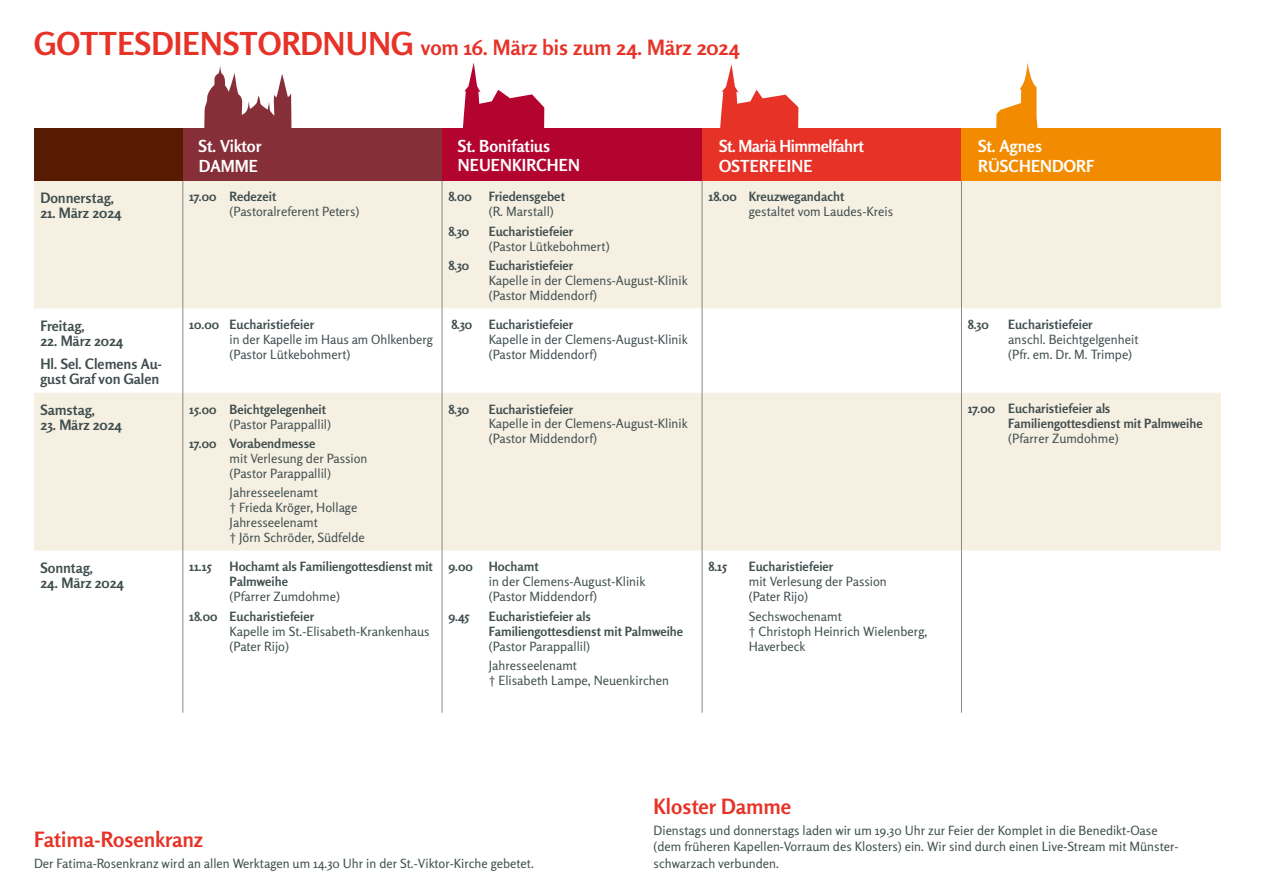
<style>
.page{position:relative;width:1263px;height:893px;background:#fff}
.page>*{position:absolute;margin:0;border:0;box-sizing:border-box;transform-origin:0 0}
.t1{font:700 21px "Rosario";color:#e73227}
.t2{font:700 16.5px/19.8px "Rosario";letter-spacing:.005em;color:#fff}
.t3{font:700 16.5px/19.8px "Rosario";letter-spacing:-.03em;color:#fff}
.t4{font:700 14.25px/23.5px "Rosario";color:#404e4e}
.t5{font:12.75px/15px "Rosario";color:#404e4e}
.t6{font:700 12.75px/15px "Rosario";color:#404e4e}
.s1{font-size:31.5px}
</style>
<div class="page">
<svg style="left:34px;top:180px;width:1187px;height:371px;fill:#f6f0e3"></svg>
<hr style="left:182px;top:180px;width:1px;height:128px;background:#878786">
<hr style="left:442px;top:180px;width:1px;height:128px;background:#878786">
<hr style="left:961px;top:180px;width:1px;height:128px;background:#878786">
<hr style="left:182px;top:308px;width:1px;height:85px;background:#878786">
<hr style="left:442px;top:308px;width:1px;height:85px;background:#878786">
<hr style="left:961px;top:308px;width:1px;height:85px;background:#878786">
<hr style="left:182px;top:393px;width:1px;height:158px;background:#878786">
<hr style="left:442px;top:393px;width:1px;height:158px;background:#878786">
<hr style="left:961px;top:393px;width:1px;height:158px;background:#878786">
<hr style="left:182px;top:551px;width:1px;height:162px;background:#878786">
<hr style="left:442px;top:551px;width:1px;height:162px;background:#878786">
<hr style="left:961px;top:551px;width:1px;height:162px;background:#878786">
<hr style="left:702px;top:180px;width:1px;height:128px;background:#878786">
<hr style="left:702px;top:308px;width:1px;height:85px;background:#878786">
<hr style="left:702px;top:393px;width:1px;height:158px;background:#878786">
<hr style="left:702px;top:551px;width:1px;height:162px;background:#878786">
<div style="left:701px;top:128px;width:262px;height:53px;background:#e73227"></div>
<div style="left:961px;top:128px;width:259px;height:53px;background:#f28b00"></div>
<div style="left:182px;top:128px;width:261px;height:53px;background:#862f39"></div>
<div style="left:442px;top:128px;width:260px;height:53px;background:#b30430"></div>
<div style="left:34px;top:128px;width:149px;height:53px;background:#561b00"></div>
<svg style="left:720px;top:64px;width:78px;height:64px"></svg>
<svg style="left:204px;top:66px;width:88px;height:62px"></svg>
<svg style="left:463px;top:62px;width:81px;height:66px"></svg>
<svg style="left:996px;top:63px;width:42px;height:65px"></svg>
<h1 class="t1" style="left:34px;top:35px;width:706px"><span class="s1">GOTTESDIENSTORDNUNG</span> vom 16. März bis zum 24. März 2024</h1>
<p class="t4" style="left:40px;top:186px;width:75px">Donnerstag,</p>
<p class="t4" style="left:40px;top:201px;width:82px">21. März 2024</p>
<p class="t4" style="left:40px;top:314px;width:46px">Freitag,</p>
<p class="t4" style="left:40px;top:329px;width:123px">22. März 2024<br>Hl. Sel. Clemens Au-</p>
<p class="t4" style="left:40px;top:367px;width:120px">gust Graf von Galen</p>
<p class="t4" style="left:40px;top:398px;width:56px">Samstag,</p>
<p class="t4" style="left:40px;top:413px;width:83px">23. März 2024</p>
<p class="t4" style="left:40px;top:556px;width:54px">Sonntag,</p>
<p class="t4" style="left:40px;top:571px;width:85px">24. März 2024</p>
<p class="t2" style="left:199px;top:136px;width:64px">St. Viktor<br>DAMME</p>
<p class="t2" style="left:458px;top:136px;width:123px">St. Bonifatius<br>NEUENKIRCHEN</p>
<p class="t3" style="left:719px;top:136px;width:146px">St. Mariä Himmelfahrt<br>OSTERFEINE</p>
<p class="t2" style="left:978px;top:136px;width:118px">St. Agnes<br>RÜSCHENDORF</p>
<p class="t6" style="left:189px;top:189px;width:88px">17.00 Redezeit</p>
<p class="t5" style="left:230px;top:204px;width:131px">(Pastoralreferent Peters)</p>
<p class="t6" style="left:189px;top:317px;width:126px">10.00 Eucharistiefeier</p>
<p class="t5" style="left:230px;top:332px;width:205px">in der Kapelle im Haus am Ohlkenberg (Pastor Lütkebohmert)</p>
<p class="t6" style="left:448px;top:189px;width:25px">8.00</p>
<p class="t6" style="left:489px;top:189px;width:78px">Friedensgebet</p>
<p class="t5" style="left:489px;top:204px;width:66px">(R. Marstall)</p>
<p class="t6" style="left:448px;top:223px;width:22px">8.30</p>
<p class="t6" style="left:489px;top:223px;width:86px">Eucharistiefeier</p>
<p class="t5" style="left:489px;top:239px;width:122px">(Pastor Lütkebohmert)</p>
<p class="t6" style="left:448px;top:258px;width:22px">8.30</p>
<p class="t6" style="left:489px;top:258px;width:86px">Eucharistiefeier</p>
<p class="t5" style="left:489px;top:273px;width:200px">Kapelle in der Clemens-August-Klinik (Pastor Middendorf)</p>
<p class="t6" style="left:451px;top:317px;width:22px">8.30</p>
<p class="t6" style="left:489px;top:317px;width:86px">Eucharistiefeier</p>
<p class="t5" style="left:489px;top:332px;width:200px">Kapelle in der Clemens-August-Klinik (Pastor Middendorf)</p>
<p class="t6" style="left:189px;top:401px;width:138px">15.00 Beichtgelegenheit</p>
<p class="t5" style="left:230px;top:416px;width:103px">(Pastor Parappallil)</p>
<p class="t6" style="left:189px;top:436px;width:128px">17.00 Vorabendmesse</p>
<p class="t5" style="left:230px;top:451px;width:139px">mit Verlesung der Passion (Pastor Parappallil)</p>
<p class="t5" style="left:230px;top:485px;width:137px">Jahresseelenamt<br>† Frieda Kröger, Hollage<br>Jahresseelenamt<br>† Jörn Schröder, Südfelde</p>
<p class="t6" style="left:189px;top:559px;width:24px">11.15</p>
<p class="t6" style="left:230px;top:559px;width:205px">Hochamt als Familiengottesdienst mit<br>Palmweihe</p>
<p class="t5" style="left:230px;top:589px;width:112px">(Pfarrer Zumdohme)</p>
<p class="t6" style="left:189px;top:608px;width:126px">18.00 Eucharistiefeier</p>
<p class="t5" style="left:230px;top:624px;width:202px">Kapelle im St.-Elisabeth-Krankenhaus (Pater Rijo)</p>
<p class="t6" style="left:448px;top:401px;width:22px">8.30</p>
<p class="t6" style="left:489px;top:401px;width:86px">Eucharistiefeier</p>
<p class="t5" style="left:489px;top:416px;width:200px">Kapelle in der Clemens-August-Klinik (Pastor Middendorf)</p>
<p class="t6" style="left:448px;top:559px;width:92px">9.00 Hochamt</p>
<p class="t5" style="left:489px;top:574px;width:158px">in der Clemens-August-Klinik (Pastor Middendorf)</p>
<p class="t6" style="left:448px;top:608px;width:22px">9.45</p>
<p class="t6" style="left:489px;top:608px;width:196px">Eucharistiefeier als<br>Familiengottesdienst mit Palmweihe</p>
<p class="t5" style="left:489px;top:636px;width:103px;line-height:19.2px">(Pastor Parappallil)<br>Jahresseelenamt</p>
<p class="t5" style="left:489px;top:673px;width:182px">† Elisabeth Lampe, Neuenkirchen</p>
<p class="t6" style="left:708px;top:189px;width:137px">18.00 Kreuzwegandacht</p>
<p class="t5" style="left:749px;top:204px;width:146px">gestaltet vom Laudes-Kreis</p>
<p class="t6" style="left:708px;top:559px;width:20px">8.15</p>
<p class="t6" style="left:749px;top:559px;width:86px">Eucharistiefeier</p>
<p class="t5" style="left:749px;top:574px;width:139px">mit Verlesung der Passion (Pater Rijo)</p>
<p class="t5" style="left:749px;top:608px;width:180px">Sechswochenamt<br>† Christoph Heinrich Wielenberg,<br>Haverbeck</p>
<p class="t6" style="left:968px;top:317px;width:22px">8.30</p>
<p class="t6" style="left:1008px;top:317px;width:86px">Eucharistiefeier</p>
<p class="t5" style="left:1008px;top:332px;width:132px">anschl. Beichtgelgenheit (Pfr. em. Dr. M. Trimpe)</p>
<p class="t6" style="left:1008px;top:401px;width:196px;text-indent:-40px">17.00 Eucharistiefeier als<br>Familiengottesdienst mit Palmweihe</p>
<p class="t5" style="left:1008px;top:431px;width:112px">(Pfarrer Zumdohme)</p>
<h1 class="t1" style="left:34px;top:827px;width:171px">Fatima-Rosenkranz</h1>
<p class="t5" style="left:34px;top:856px;width:501px">Der Fatima-Rosenkranz wird an allen Werktagen um 14.30 Uhr in der St.-Viktor-Kirche gebetet.</p>
<h1 class="t1" style="left:654px;top:794px;width:139px">Kloster Damme</h1>
<p class="t5" style="left:654px;top:822px;width:526px;line-height:16.5px">Dienstags und donnerstags laden wir um 19.30 Uhr zur Feier der Komplet in die Benedikt-Oase (dem früheren Kapellen-Vorraum des Klosters) ein. Wir sind durch einen Live-Stream mit Münster&shy;schwarzach verbunden.</p>
</div>
